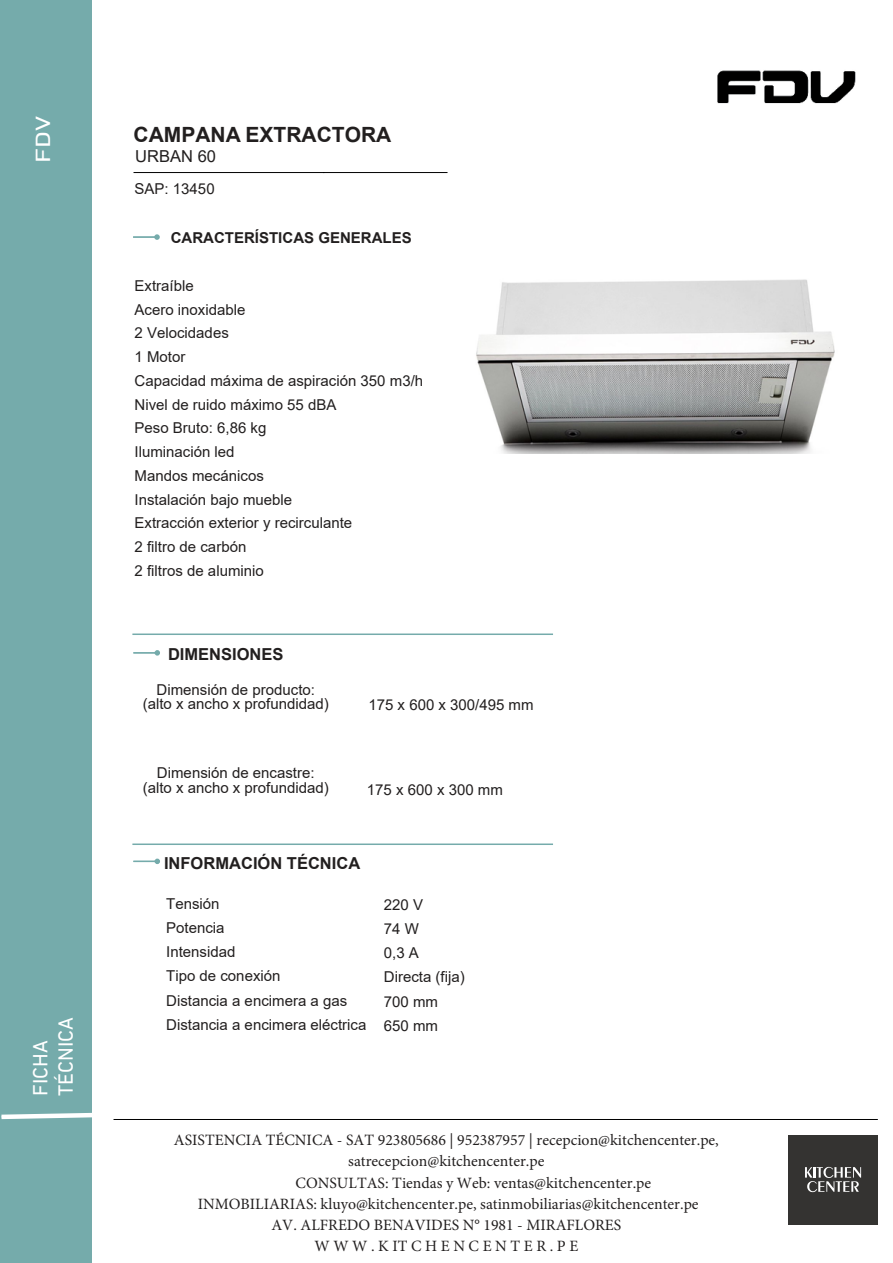
<style>
.page{position:relative;width:893px;height:1263px;background:#fff}
.page>*{position:absolute;margin:0;border:0;box-sizing:border-box;transform-origin:0 0}
.t1{font:700 21px "Arial";color:#221f1f}
.t2{font:21px/25.2px "DIN Next LT Pro";color:#fff}
.t3{font:21px "DIN Next LT Pro";color:#fff;scale:1.29 1}
.t4{font:700 16.5px "Arial";color:#221f1f}
.t5{font:16.5px "Arial";color:#221f1f}
.t6{font:15.75px "Minion Pro";color:#221f1f}
.t7{font:15px/23.7px "Arial";color:#221f1f}
.t8{font:700 15px "Arial";color:#221f1f}
</style>
<div class="page">
<div style="left:0;top:0;width:92px;height:1263px;background:#75abab"></div>
<svg style="left:1px;top:1112px;width:91px;height:8px"></svg>
<div style="left:788px;top:1135px;width:89px;height:89px;background:#343331"></div>
<svg style="left:805px;top:1167px;width:56px;height:25px"></svg>
<hr style="left:133px;top:236px;width:23px;height:2px;background:#75abab">
<svg style="left:154px;top:234px;width:6px;height:6px"></svg>
<img style="left:717px;top:70px;width:138px;height:34px">
<hr style="left:133px;top:172px;width:191px;height:1px;background:#000">
<hr style="left:132px;top:633px;width:421px;height:2px;background:#75abab">
<hr style="left:323px;top:172px;width:124px;height:1px;background:#000">
<hr style="left:132px;top:843px;width:421px;height:2px;background:#75abab">
<hr style="left:133px;top:652px;width:23px;height:2px;background:#75abab">
<svg style="left:154px;top:650px;width:6px;height:6px"></svg>
<svg style="left:133px;top:859px;width:27px;height:5px"></svg>
<img style="left:476px;top:279px;width:359px;height:174px">
<h1 class="t3" style="left:32px;top:163px;width:38px;rotate:-90deg">FDV</h1>
<h1 class="t2" style="left:27px;top:1096px;width:80px;rotate:-90deg">FICHA<br>TÉCNICA</h1>
<h1 class="t1" style="left:134px;top:120px;width:259px">CAMPANA EXTRACTORA</h1>
<p class="t5" style="left:135px;top:145px;width:82px">URBAN 60</p>
<p class="t7" style="left:135px;top:177px;width:82px">SAP: 13450</p>
<p class="t8" style="left:171px;top:227px;width:242px">CARACTERÍSTICAS GENERALES</p>
<p class="t7" style="left:135px;top:274px;width:290px">Extraíble<br>Acero inoxidable<br>2 Velocidades<br>1 Motor<br>Capacidad máxima de aspiración 350 m3/h<br>Nivel de ruido máximo 55 dBA<br>Peso Bruto: 6,86 kg<br>Iluminación led<br>Mandos mecánicos<br>Instalación bajo mueble<br>Extracción exterior y recirculante<br>2 filtro de carbón<br>2 filtros de aluminio</p>
<p class="t4" style="left:168px;top:642px;width:117px">DIMENSIONES</p>
<p class="t7" style="left:143px;top:683px;width:187px;line-height:14px;text-align:center">Dimensión de producto: (alto x ancho x profundidad)</p>
<p class="t7" style="left:143px;top:765px;width:187px;line-height:14.7px;text-align:center">Dimensión de encastre: (alto x ancho x profundidad)</p>
<p class="t7" style="left:368px;top:693px;width:167px">175 x 600 x 300/495 mm</p>
<p class="t7" style="left:367px;top:778px;width:137px">175 x 600 x 300 mm</p>
<p class="t4" style="left:164px;top:851px;width:198px">INFORMACIÓN TÉCNICA</p>
<p class="t7" style="left:166px;top:892px;width:202px">Tensión<br>Potencia<br>Intensidad<br>Tipo de conexión<br>Distancia a encimera a gas<br>Distancia a encimera eléctrica</p>
<p class="t7" style="left:384px;top:892px;width:82px;line-height:24.3px">220 V<br>74 W<br>0,3 A<br>Directa (fija)<br>700 mm<br>650 mm</p>
<p class="t6" style="left:174px;top:1129px;width:546px">ASISTENCIA TÉCNICA - SAT 923805686 | 952387957 | recepcion@kitchencenter.pe,</p>
<p class="t6" style="left:348px;top:1151px;width:198px">satrecepcion@kitchencenter.pe</p>
<p class="t6" style="left:295px;top:1172px;width:357px">CONSULTAS: Tiendas y Web: ventas@kitchencenter.pe</p>
<p class="t6" style="left:198px;top:1193px;width:502px">INMOBILIARIAS: kluyo@kitchencenter.pe, satinmobiliarias@kitchencenter.pe</p>
<p class="t6" style="left:271px;top:1215px;width:351px">AV. ALFREDO BENAVIDES N° 1981 - MIRAFLORES</p>
<p class="t6" style="left:314px;top:1236px;width:265px">W W W . K IT C H E N C E N T E R . P E</p>
</div>
